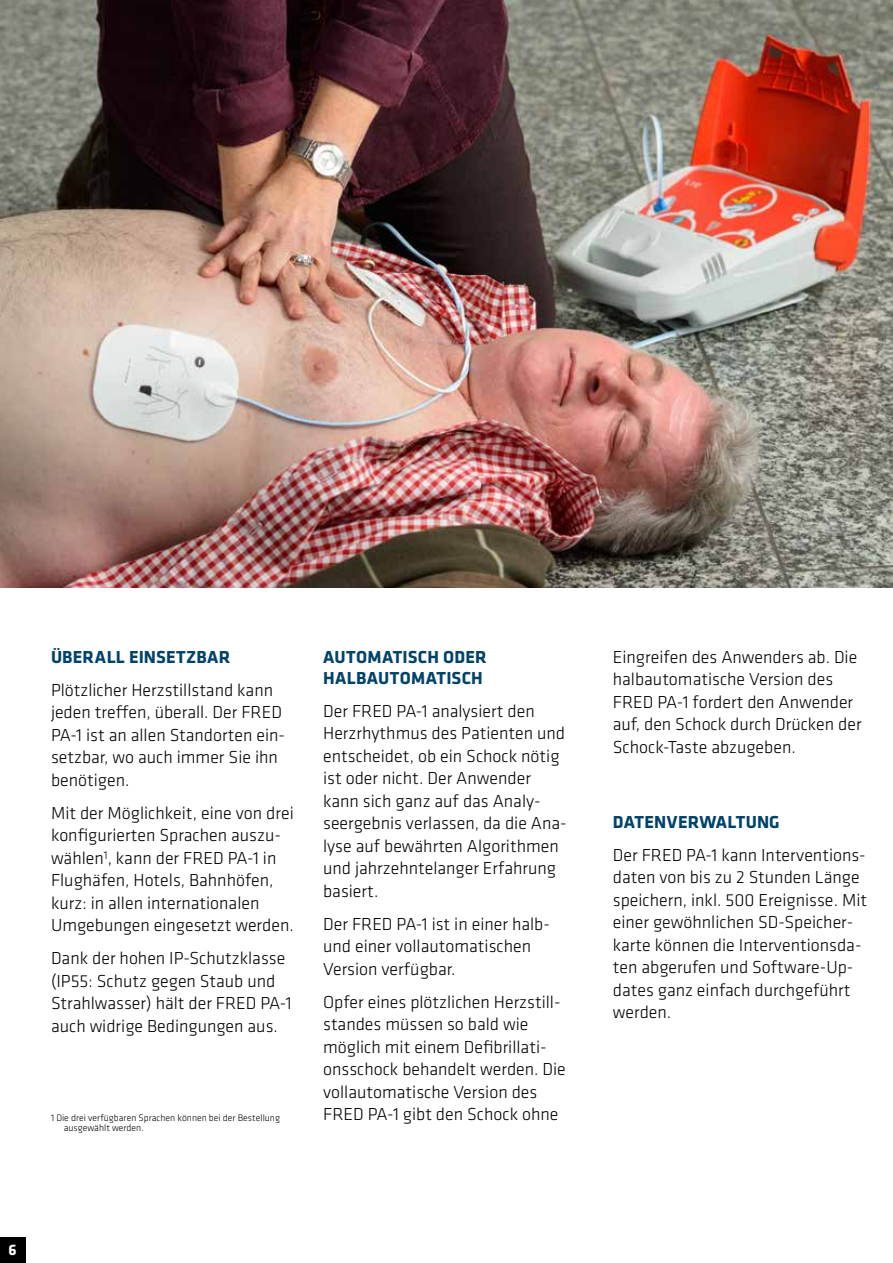
<style>
.page{position:relative;width:893px;height:1263px;background:#fff}
.page>*{position:absolute;margin:0;border:0;box-sizing:border-box;transform-origin:0 0}
.t1{font:300 18px/22.5px "Klavika";color:#000}
.t2{font:700 18px/21px "Klavika";letter-spacing:.01em;color:#00436a}
.t3{font:700 15.75px "Klavika";color:#fff}
.t4{font:300 9.75px/10.5px "Klavika";color:#000}
</style>
<div class="page">
<div style="left:0;top:1237px;width:25px;height:26px;background:#000"></div>
<img style="left:0;top:0;width:893px;height:587px">
<p class="t2" style="left:51px;top:645px;width:181px">ÜBERALL EINSETZBAR</p>
<p class="t1" style="left:51px;top:678px;width:235px">Plötzlicher Herzstillstand kann jeden treffen, überall. Der FRED<br>PA-1 ist an allen Standorten ein&shy;setzbar, wo auch immer Sie ihn benötigen.</p>
<p class="t1" style="left:51px;top:801px;width:244px">Mit der Möglichkeit, eine von drei konfigurierten Sprachen auszu&shy;wählen<sup>1</sup>, kann der FRED PA-1 in<br>Flughäfen, Hotels, Bahnhöfen, kurz: in allen internationalen<br>Umgebungen eingesetzt werden.</p>
<p class="t1" style="left:51px;top:947px;width:242px">Dank der hohen IP-Schutzklasse (IP55: Schutz gegen Staub und<br>Strahlwasser) hält der FRED PA-1 auch widrige Bedingungen aus.</p>
<p class="t4" style="left:64px;top:1112px;width:218px;text-indent:-13px">1 Die drei verfügbaren Sprachen können bei der Bestellung ausgewählt werden.</p>
<p class="t2" style="left:323px;top:645px;width:165px">AUTOMATISCH ODER<br>HALBAUTOMATISCH</p>
<p class="t1" style="left:323px;top:699px;width:245px">Der FRED PA-1 analysiert den<br>Herzrhythmus des Patienten und entscheidet, ob ein Schock nötig ist oder nicht. Der Anwender kann sich ganz auf das Analy&shy;seergebnis verlassen, da die Ana&shy;lyse auf bewährten Algorithmen und jahrzehntelanger Erfahrung basiert.</p>
<p class="t1" style="left:323px;top:912px;width:228px">Der FRED PA-1 ist in einer halb&shy;und einer vollautomatischen<br>Version verfügbar.</p>
<p class="t1" style="left:323px;top:990px;width:244px">Opfer eines plötzlichen Herzstill&shy;standes müssen so bald wie möglich mit einem Defibrillati&shy;onsschock behandelt werden. Die vollautomatische Version des<br>FRED PA-1 gibt den Schock ohne</p>
<p class="t3" style="left:9px;top:1239px;width:10px">6</p>
<p class="t1" style="left:613px;top:645px;width:250px">Eingreifen des Anwenders ab. Die halbautomatische Version des<br>FRED PA-1 fordert den Anwender auf, den Schock durch Drücken der<br>Schock-Taste abzugeben.</p>
<p class="t2" style="left:613px;top:810px;width:168px">DATENVERWALTUNG</p>
<p class="t1" style="left:613px;top:843px;width:256px">Der FRED PA-1 kann Interventions&shy;daten von bis zu 2 Stunden Länge speichern, inkl. 500 Ereignisse. Mit einer gewöhnlichen SD-Speicher&shy;karte können die Interventionsda&shy;ten abgerufen und Software-Up&shy;dates ganz einfach durchgeführt werden.</p>
</div>
